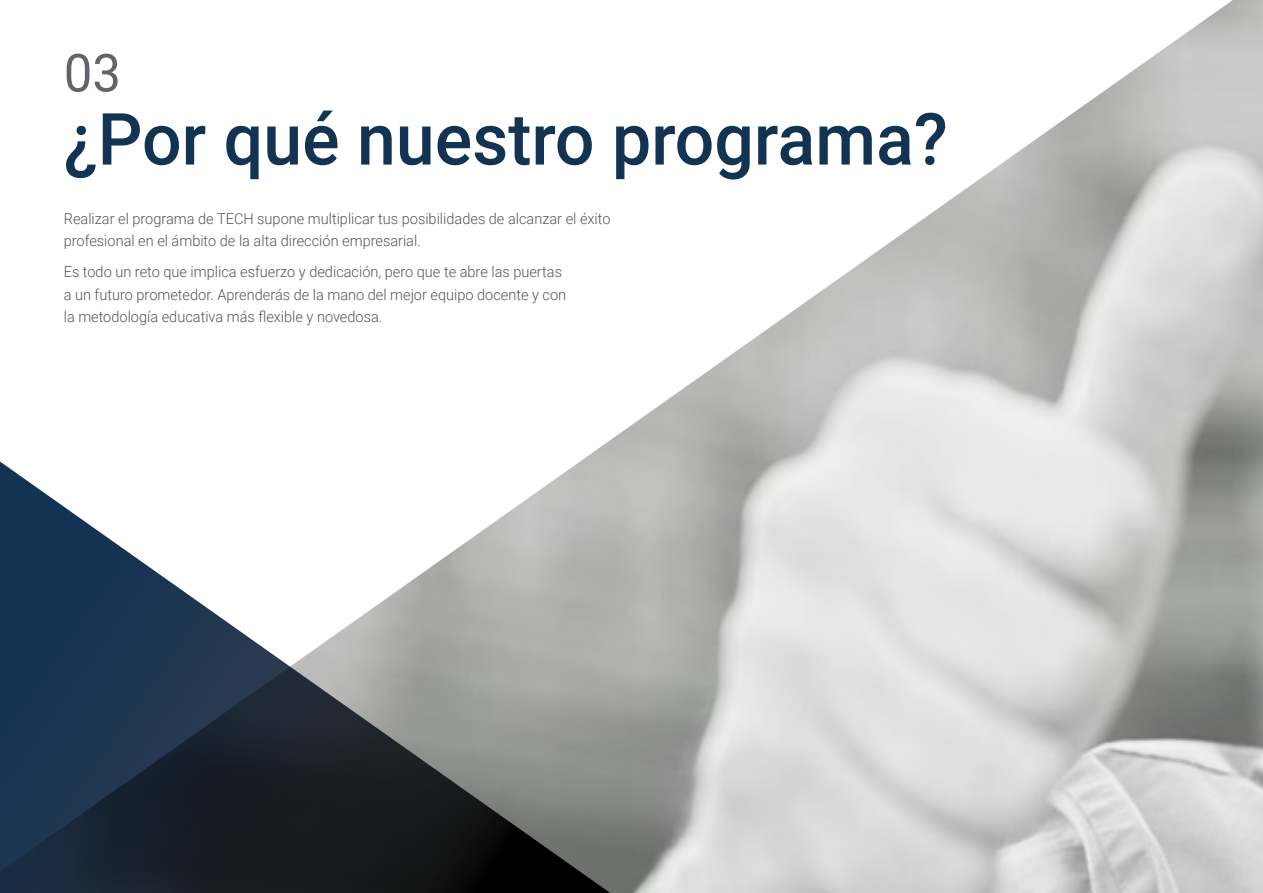
<style>
.page{position:relative;width:1263px;height:893px;background:#fff}
.page>*{position:absolute;margin:0;border:0;box-sizing:border-box;transform-origin:0 0}
.t1{font:500 72px "Roboto";color:#123352}
.t2{font:52.5px "Roboto";color:#61646a}
.t3{font:300 15px/22.5px "Roboto";color:#52555b}
</style>
<div class="page">
<img style="left:602px;top:0;width:661px;height:893px">
<svg style="left:0;top:446px;width:640px;height:447px"></svg>
<h2 class="t2" style="left:64px;top:36px;width:59px">03</h2>
<h1 class="t1" style="left:64px;top:89px;width:885px">¿Por qué nuestro programa?</h1>
<p class="t3" style="left:64px;top:207px;width:548px">Realizar el programa de TECH supone multiplicar tus posibilidades de alcanzar el éxito profesional en el ámbito de la alta dirección empresarial.</p>
<p class="t3" style="left:64px;top:260px;width:504px">Es todo un reto que implica esfuerzo y dedicación, pero que te abre las puertas a un futuro prometedor. Aprenderás de la mano del mejor equipo docente y con la metodología educativa más flexible y novedosa.</p>
</div>
